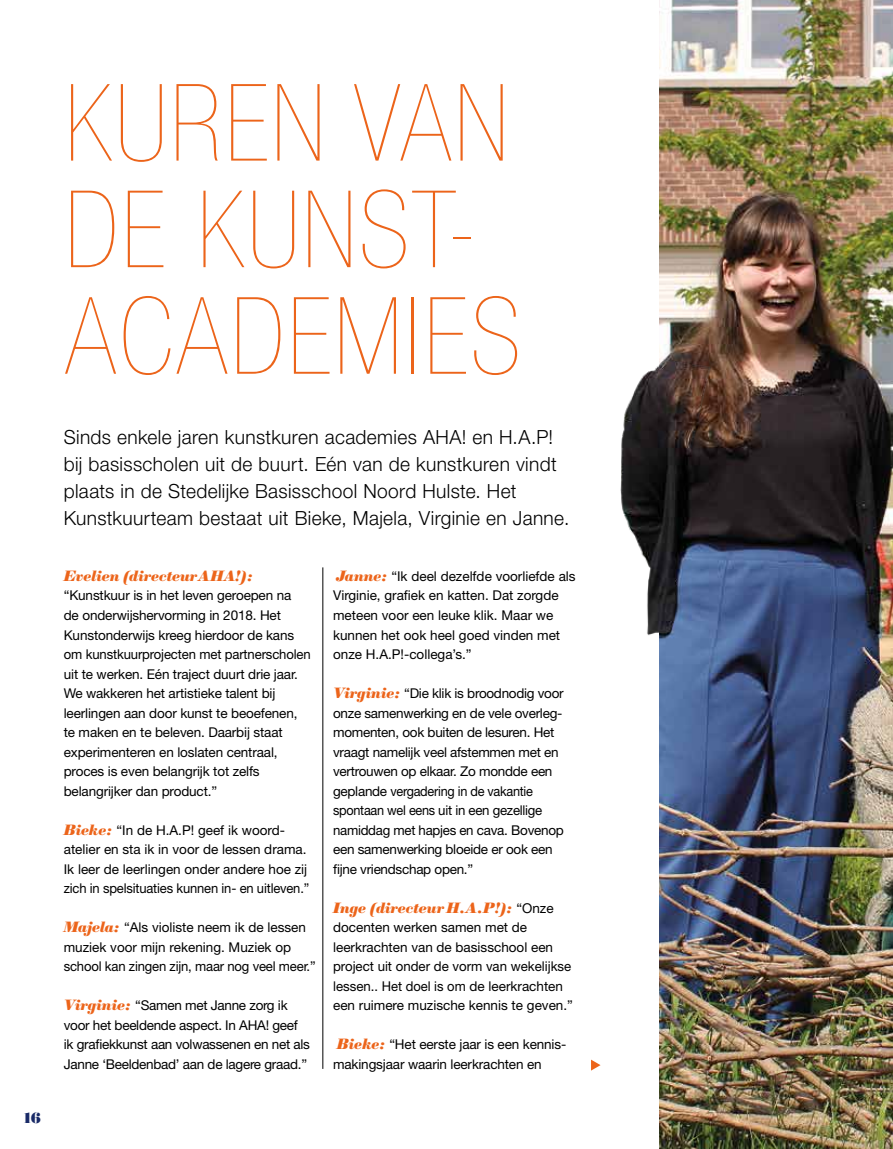
<style>
.page{position:relative;width:893px;height:1149px;background:#fff}
.page>*{position:absolute;margin:0;border:0;box-sizing:border-box;transform-origin:0 0}
.t1{font:200 condensed 106.95px/106.5px "Helvetica Neue LT Std";letter-spacing:.03em;color:#ec641a}
.t2{font:300 19.5px/27px "Helvetica Neue LT Std";letter-spacing:.02em;color:#000}
.t3{font:italic 15px "Sybarite Small";color:#ec641a}
.t4{font:15px "Sybarite Huge";color:#192a67}
.t5{font:13.5px/19.5px "Helvetica Neue LT Std";letter-spacing:-.01em;color:#000}
.s1{font-family:"Sybarite Small";font-style:italic;font-size:15px;color:#ec641a}
.s2{font-family:"Helvetica Neue LT Std";font-style:normal;font-size:13.5px;color:#000}
</style>
<div class="page">
<svg style="left:591px;top:1059px;width:9px;height:11px"></svg>
<hr style="left:323px;top:567px;width:1px;height:501px;background:#000">
<img style="left:620px;top:0;width:273px;height:1148px">
<p class="t4" style="left:24px;top:1107px;width:18px">16</p>
<h1 class="t1" style="left:65px;top:69px;width:457px">KUREN VAN<br>DE KUNST-<br>ACADEMIES</h1>
<h2 class="t2" style="left:64px;top:423px;width:507px">Sinds enkele jaren kunstkuren academies AHA! en H.A.P! bij basisscholen uit de buurt. Eén van de kunstkuren vindt plaats in de Stedelijke Basisschool Noord Hulste. Het Kunstkuurteam bestaat uit Bieke, Majela, Virginie en Janne.</h2>
<p class="t3" style="left:64px;top:566px;width:191px">Evelien (directeur AHA!):</p>
<p class="t5" style="left:64px;top:585px;width:248px">“Kunstkuur is in het leven geroepen na<br>de onderwijshervorming in 2018. Het Kunstonderwijs kreeg hierdoor de kans om kunstkuurprojecten met partnerscholen uit te werken. Eén traject duurt drie jaar.<br>We wakkeren het artistieke talent bij leerlingen aan door kunst te beoefenen, te maken en te beleven. Daarbij staat experimenteren en loslaten centraal, proces is even belangrijk tot zelfs belangrijker dan product.”</p>
<p class="t5" style="left:64px;top:819px;width:247px"><span class="s1">Bieke:</span> “In de H.A.P! geef ik woord&shy;atelier en sta ik in voor de lessen drama.<br>Ik leer de leerlingen onder andere hoe zij zich in spelsituaties kunnen in- en uitleven.”</p>
<p class="t5" style="left:64px;top:917px;width:253px"><span class="s1">Majela:</span> “Als violiste neem ik de lessen muziek voor mijn rekening. Muziek op school kan zingen zijn, maar nog veel meer.”</p>
<p class="t5" style="left:64px;top:995px;width:248px"><span class="s1">Virginie:</span> “Samen met Janne zorg ik voor het beeldende aspect. In AHA! geef ik grafiekkunst aan volwassenen en net als Janne ‘Beeldenbad’ aan de lagere graad.”</p>
<p class="t5" style="left:333px;top:566px;width:244px"><span class="s1">Janne:</span> “Ik deel dezelfde voorliefde als Virginie, grafiek en katten. Dat zorgde meteen voor een leuke klik. Maar we kunnen het ook heel goed vinden met onze H.A.P!-collega’s.”</p>
<p class="t5" style="left:333px;top:683px;width:232px"><span class="s1">Virginie:</span> “Die klik is broodnodig voor onze samenwerking en de vele overleg&shy;momenten, ook buiten de lesuren. Het vraagt namelijk veel afstemmen met en vertrouwen op elkaar. Zo mondde een geplande vergadering in de vakantie spontaan wel eens uit in een gezellige namiddag met hapjes en cava. Bovenop een samenwerking bloeide er ook een fijne vriendschap open.”</p>
<p class="t3" style="left:333px;top:897px;width:222px">Inge (directeur H.A.P!): <span class="s2">“Onze</span></p>
<p class="t5" style="left:333px;top:917px;width:241px">docenten werken samen met de leerkrachten van de basisschool een project uit onder de vorm van wekelijkse lessen.. Het doel is om de leerkrachten een ruimere muzische kennis te geven.”</p>
<p class="t5" style="left:333px;top:1034px;width:233px"><span class="s1">Bieke:</span> “Het eerste jaar is een kennis&shy;makingsjaar waarin leerkrachten en</p>
</div>
